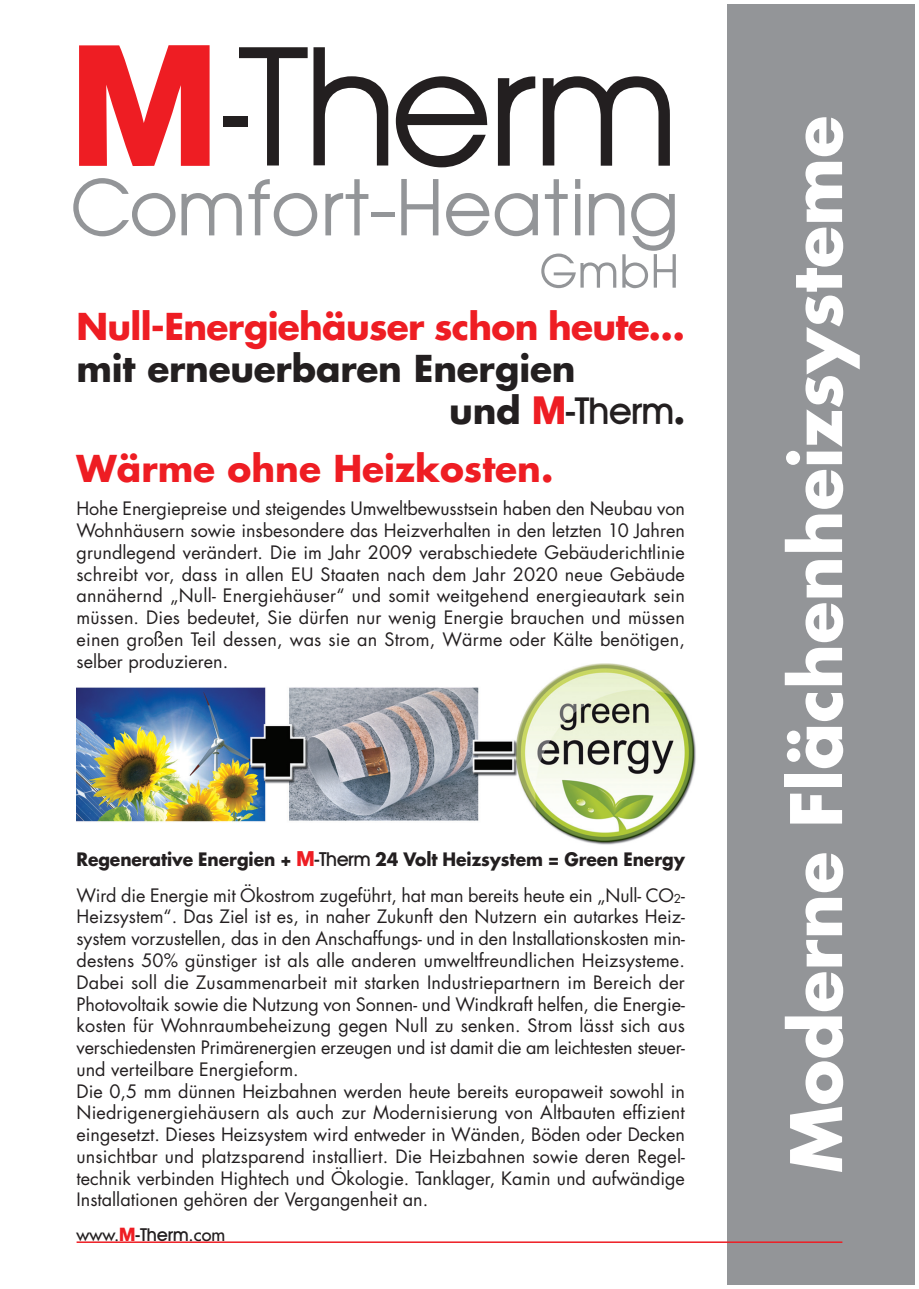
<style>
.page{position:relative;width:919px;height:1289px;background:#fff}
.page>*{position:absolute;margin:0;border:0;box-sizing:border-box;transform-origin:0 0}
.t1{font:700 69px "Futura";color:#fff}
.t2{font:37.5px "Ava Med";letter-spacing:-.01em;color:#231f20}
.t3{font:700 36px "Futura";letter-spacing:-.02em;color:#ee1d23}
.t4{font:700 36px "Futura";letter-spacing:-.005em;color:#231f20}
.t5{font:700 36px "Futura";color:#ee1d23}
.t6{font:18px/21.8px "Futura";color:#231f20}
.t7{font:18px "Futura";color:#231f20}
.s1{font-family:"Futura";font-weight:700;font-size:36px}
.s2{font-family:"Ava Bol";font-size:39px;color:#ee1d23}
.s3{font-family:"Futura";font-weight:700;font-size:33px}
.s4{font-weight:700}
.s5{font-family:"Ava Bol";font-size:21px;color:#ee1d23}
.s6{font-family:"Ava Med";font-size:19.5px}
.s7{font-size:12px}
.s8{font-family:"Ava Bol";font-size:18.75px;color:#ee1d23}
.s9{font-family:"Ava Med"}
</style>
<div class="page">
<div style="left:727px;top:4px;width:187px;height:1280px;background:#939598"></div>
<svg style="left:73px;top:178px;width:102px;height:58px"></svg>
<svg style="left:181px;top:193px;width:61px;height:42px"></svg>
<svg style="left:248px;top:179px;width:69px;height:57px"></svg>
<svg style="left:325px;top:179px;width:43px;height:56px"></svg>
<div style="left:372px;top:212px;width:23px;height:5px;background:#939598"></div>
<svg style="left:401px;top:179px;width:37px;height:56px"></svg>
<svg style="left:446px;top:179px;width:229px;height:109px"></svg>
<svg style="left:79px;top:45px;width:130px;height:121px"></svg>
<div style="left:223px;top:116px;width:25px;height:11px;background:#231f20"></div>
<svg style="left:239px;top:47px;width:68px;height:118px"></svg>
<svg style="left:313px;top:47px;width:75px;height:118px"></svg>
<svg style="left:396px;top:76px;width:91px;height:91px"></svg>
<svg style="left:498px;top:76px;width:37px;height:90px"></svg>
<svg style="left:542px;top:76px;width:127px;height:90px"></svg>
<hr style="left:77px;top:1241px;width:765px;height:1px;background:#ee1d23">
<img style="left:77px;top:663px;width:619px;height:182px">
<h3 class="t3" style="left:77px;top:310px;width:610px">Null-Energiehäuser schon heute…</h3>
<h3 class="t4" style="left:77px;top:352px;width:500px">mit erneuerbaren Energien</h3>
<h2 class="t2" style="left:449px;top:398px;width:237px"><span class="s1">und</span> <span class="s2">M</span>-Therm<span class="s3">.</span></h2>
<h3 class="t5" style="left:77px;top:451px;width:478px">Wärme ohne Heizkosten.</h3>
<p class="t6" style="left:77px;top:499px;width:610px;text-align:justify">Hohe Energiepreise und steigendes Umweltbewusstsein haben den Neubau von Wohnhäusern sowie insbesondere das Heizverhalten in den letzten 10 Jahren grundlegend verändert. Die im Jahr 2009 verabschiedete Gebäuderichtlinie schreibt vor, dass in allen EU Staaten nach dem Jahr 2020 neue Gebäude annähernd „Null- Energiehäuser“ und somit weitgehend energieautark sein müssen. Dies bedeutet, Sie dürfen nur wenig Energie brauchen und müssen einen großen Teil dessen, was sie an Strom, Wärme oder Kälte benötigen, selber produzieren.</p>
<p class="t6" style="left:77px;top:843px;width:610px;line-height:35.2px"><span class="s4">Regenerative Energien +</span> <span class="s5">M</span><span class="s6">-Therm</span> <span class="s4">24 Volt Heizsystem = Green Energy<br></span>Wird die Energie mit Ökostrom zugeführt, hat man bereits heute ein „Null- CO<span class="s7">2</span>-</p>
<p class="t6" style="left:77px;top:907px;width:610px">Heizsystem“. Das Ziel ist es, in naher Zukunft den Nutzern ein autarkes Heiz&shy;system vorzustellen, das in den Anschaffungs- und in den Installationskosten min&shy;destens 50% günstiger ist als alle anderen umweltfreundlichen Heizsysteme.<br>Dabei soll die Zusammenarbeit mit starken Industriepartnern im Bereich der Photovoltaik sowie die Nutzung von Sonnen- und Windkraft helfen, die Energie&shy;kosten für Wohnraumbeheizung gegen Null zu senken. Strom lässt sich aus verschiedensten Primärenergien erzeugen und ist damit die am leichtesten steuer&shy;und verteilbare Energieform.<br>Die 0,5 mm dünnen Heizbahnen werden heute bereits europaweit sowohl in Niedrigenergiehäusern als auch zur Modernisierung von Altbauten effizient eingesetzt. Dieses Heizsystem wird entweder in Wänden, Böden oder Decken unsichtbar und platzsparend installiert. Die Heizbahnen sowie deren Regel&shy;technik verbinden Hightech und Ökologie. Tanklager, Kamin und aufwändige Installationen gehören der Vergangenheit an.</p>
<p class="t7" style="left:77px;top:1225px;width:150px">www.<span class="s8">M</span><span class="s9">-Therm</span>.com</p>
<h1 class="t1" style="left:784px;top:1173px;width:1059px;rotate:-90deg">Moderne Flächenheizsysteme</h1>
</div>
